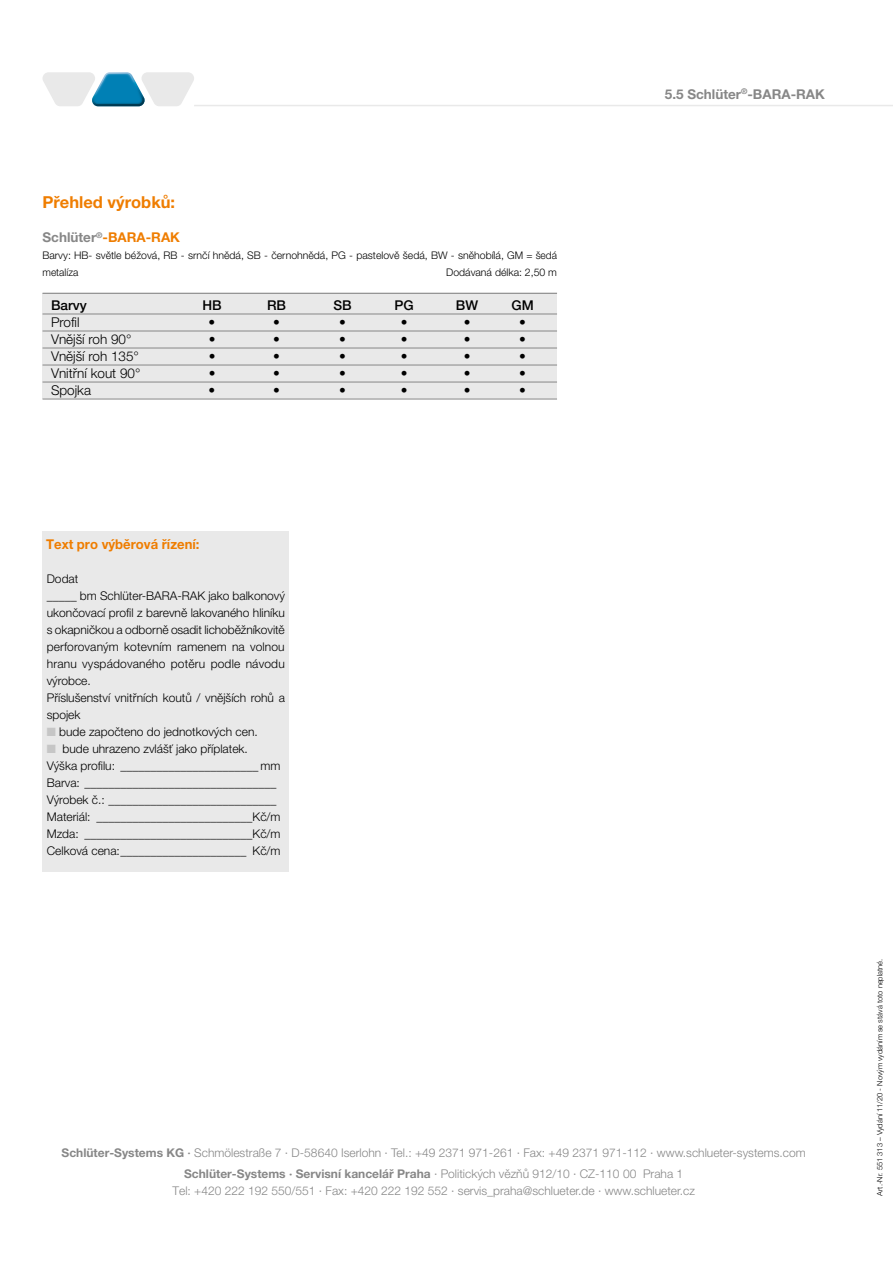
<style>
.page{position:relative;width:893px;height:1263px;background:#fff}
.page>*{position:absolute;margin:0;border:0;box-sizing:border-box;transform-origin:0 0}
.Überschrift{font:700 16.5px "Helvetica Neue LT Pro";color:#ef7d00}
.Tabelle_Fuß{font:300 13.5px "Helvetica Neue LT Pro";color:#000}
.Unter-Überschrift{font:700 13.5px "Helvetica Neue LT Pro";color:#ef7d00}
.t1{font:700 13.5px "Helvetica Neue LT Pro";color:#878787}
.Tabelle_Kopf{font:500 13.5px "Helvetica Neue LT Pro";color:#000}
.Textbaustein_1__Zeil{font:300 12px/17px "Helvetica Neue LT Pro";color:#000;text-align:justify}
.t2{font:300 12px/21.3px "Helvetica Neue LT Pro";color:#878787;text-align:center}
.Textbaustein{font:300 12px "Helvetica Neue LT Pro";color:#000}
.Material_und_Länge_7{font:300 10.5px/17px "Helvetica Neue LT Pro";color:#000}
.Fließtext{font:300 7.5px "Helvetica Neue LT Pro";color:#000}
.s1{color:#878787}
.s2{color:#c6c6c6}
.s3{font-weight:700}
.s4{font-weight:500}
</style>
<div class="page">
<hr style="left:194px;top:105px;width:699px;height:1px;background:#e9e9e9">
<svg style="left:43px;top:72px;width:151px;height:34px"></svg>
<div style="left:43px;top:293px;width:514px;height:106px;background:#e9e9e9"></div>
<hr style="left:43px;top:293px;width:514px;height:1px;background:#878787">
<hr style="left:43px;top:314px;width:514px;height:1px;background:#878787">
<hr style="left:43px;top:331px;width:514px;height:1px;background:#878787">
<hr style="left:43px;top:348px;width:514px;height:1px;background:#878787">
<hr style="left:43px;top:365px;width:514px;height:1px;background:#878787">
<hr style="left:43px;top:382px;width:514px;height:1px;background:#878787">
<hr style="left:43px;top:399px;width:514px;height:1px;background:#878787">
<div style="left:43px;top:531px;width:246px;height:341px;background:#e9e9e9"></div>
<p class="Überschrift" style="left:43px;top:192px;width:134px">Přehled výrobků:</p>
<p class="Unter-Überschrift" style="left:43px;top:229px;width:139px"><span class="s1">Schlüter</span><sup>®</sup>-BARA-RAK</p>
<p class="Material_und_Länge_7" style="left:43px;top:247px;width:516px">Barvy: HB- světle béžová, RB - srnčí hnědá, SB - černohnědá, PG - pastelově šedá, BW - sněhobílá, GM = šedá metalíza</p>
<p class="Material_und_Länge_7" style="left:446px;top:264px;width:112px">Dodávaná délka: 2,50 m</p>
<p class="Tabelle_Kopf" style="left:51px;top:298px;width:37px">Barvy</p>
<p class="Tabelle_Kopf" style="left:202px;top:298px;width:21px">HB</p>
<p class="Tabelle_Kopf" style="left:267px;top:298px;width:21px">RB</p>
<p class="Tabelle_Kopf" style="left:333px;top:298px;width:20px">SB</p>
<p class="Tabelle_Kopf" style="left:394px;top:298px;width:21px">PG</p>
<p class="Tabelle_Kopf" style="left:456px;top:298px;width:24px">BW</p>
<p class="Tabelle_Kopf" style="left:511px;top:298px;width:24px">GM</p>
<p class="Tabelle_Fuß" style="left:51px;top:314px;width:30px">Profil</p>
<p class="Tabelle_Fuß" style="left:209px;top:314px;width:8px">•</p>
<p class="Tabelle_Fuß" style="left:273px;top:314px;width:8px">•</p>
<p class="Tabelle_Fuß" style="left:339px;top:314px;width:8px">•</p>
<p class="Tabelle_Fuß" style="left:401px;top:314px;width:8px">•</p>
<p class="Tabelle_Fuß" style="left:464px;top:314px;width:8px">•</p>
<p class="Tabelle_Fuß" style="left:519px;top:314px;width:8px">•</p>
<p class="Tabelle_Fuß" style="left:51px;top:331px;width:82px">Vnější roh 90°</p>
<p class="Tabelle_Fuß" style="left:209px;top:331px;width:8px">•</p>
<p class="Tabelle_Fuß" style="left:273px;top:331px;width:8px">•</p>
<p class="Tabelle_Fuß" style="left:339px;top:331px;width:8px">•</p>
<p class="Tabelle_Fuß" style="left:401px;top:331px;width:8px">•</p>
<p class="Tabelle_Fuß" style="left:464px;top:331px;width:8px">•</p>
<p class="Tabelle_Fuß" style="left:519px;top:331px;width:8px">•</p>
<p class="Tabelle_Fuß" style="left:51px;top:348px;width:89px">Vnější roh 135°</p>
<p class="Tabelle_Fuß" style="left:209px;top:348px;width:8px">•</p>
<p class="Tabelle_Fuß" style="left:273px;top:348px;width:8px">•</p>
<p class="Tabelle_Fuß" style="left:339px;top:348px;width:8px">•</p>
<p class="Tabelle_Fuß" style="left:401px;top:348px;width:8px">•</p>
<p class="Tabelle_Fuß" style="left:464px;top:348px;width:8px">•</p>
<p class="Tabelle_Fuß" style="left:519px;top:348px;width:8px">•</p>
<p class="Tabelle_Fuß" style="left:51px;top:365px;width:91px">Vnitřní kout 90°</p>
<p class="Tabelle_Fuß" style="left:209px;top:365px;width:8px">•</p>
<p class="Tabelle_Fuß" style="left:273px;top:365px;width:8px">•</p>
<p class="Tabelle_Fuß" style="left:339px;top:365px;width:8px">•</p>
<p class="Tabelle_Fuß" style="left:401px;top:365px;width:8px">•</p>
<p class="Tabelle_Fuß" style="left:464px;top:365px;width:8px">•</p>
<p class="Tabelle_Fuß" style="left:519px;top:365px;width:8px">•</p>
<p class="Tabelle_Fuß" style="left:51px;top:382px;width:42px">Spojka</p>
<p class="Tabelle_Fuß" style="left:209px;top:382px;width:8px">•</p>
<p class="Tabelle_Fuß" style="left:273px;top:382px;width:8px">•</p>
<p class="Tabelle_Fuß" style="left:339px;top:382px;width:8px">•</p>
<p class="Tabelle_Fuß" style="left:401px;top:382px;width:8px">•</p>
<p class="Tabelle_Fuß" style="left:464px;top:382px;width:8px">•</p>
<p class="Tabelle_Fuß" style="left:519px;top:382px;width:8px">•</p>
<p class="t1" style="left:665px;top:86px;width:162px">5.5 Schlüter<sup>®</sup>-BARA-RAK</p>
<p class="Unter-Überschrift" style="left:46px;top:535px;width:155px">Text pro výběrová řízení:</p>
<p class="Textbaustein_1__Zeil" style="left:47px;top:570px;width:33px">Dodat</p>
<p class="Textbaustein_1__Zeil" style="left:47px;top:587px;width:240px">_____ bm Schlüter-BARA-RAK jako balkonový ukončovací profil z barevně lakovaného hliníku s okapničkou a odborně osadit lichoběžníkovitě perforovaným kotevním ramenem na volnou hranu vyspádovaného potěru podle návodu výrobce.</p>
<p class="Textbaustein_1__Zeil" style="left:47px;top:689px;width:240px">Příslušenství vnitřních koutů / vnějších rohů a spojek</p>
<p class="Textbaustein_1__Zeil" style="left:47px;top:723px;width:212px"><span class="s2">■</span> bude započteno do jednotkových cen.</p>
<p class="Textbaustein_1__Zeil" style="left:47px;top:740px;width:203px"><span class="s2">■</span> bude uhrazeno zvlášť jako příplatek.</p>
<p class="Textbaustein" style="left:47px;top:758px;width:235px">Výška profilu: _______________________ mm</p>
<p class="Textbaustein" style="left:47px;top:775px;width:231px">Barva: ________________________________</p>
<p class="Textbaustein" style="left:47px;top:792px;width:231px">Výrobek č.: ____________________________</p>
<p class="Textbaustein" style="left:47px;top:809px;width:235px">Materiál: __________________________Kč/m</p>
<p class="Textbaustein" style="left:47px;top:826px;width:235px">Mzda: ____________________________Kč/m</p>
<p class="Textbaustein" style="left:47px;top:843px;width:235px">Celková cena:_____________________ Kč/m</p>
<p class="t2" style="left:62px;top:1141px;width:746px"><span class="s3">Schlüter-Systems KG</span> <span class="s4">·</span> Schmölestraße 7 · D-58640 Iserlohn · Tel.: +49 2371 971-261 · Fax: +49 2371 971-112 · www.schlueter-systems.com<br><span class="s3">Schlüter-Systems · Servisní kancelář Praha</span> · Politických vězňů 912/10 · CZ-110 00 Praha 1</p>
<p class="t2" style="left:172px;top:1180px;width:524px">Tel: +420 222 192 550/551 · Fax: +420 222 192 552 · servis_praha@schlueter.de · www.schlueter.cz</p>
<p class="Fließtext" style="left:875px;top:1196px;width:238px;rotate:-90deg">Art.-Nr. 551 313 – Vydání 11/20 - Novým vydáním se stává toto neplatné.</p>
</div>
